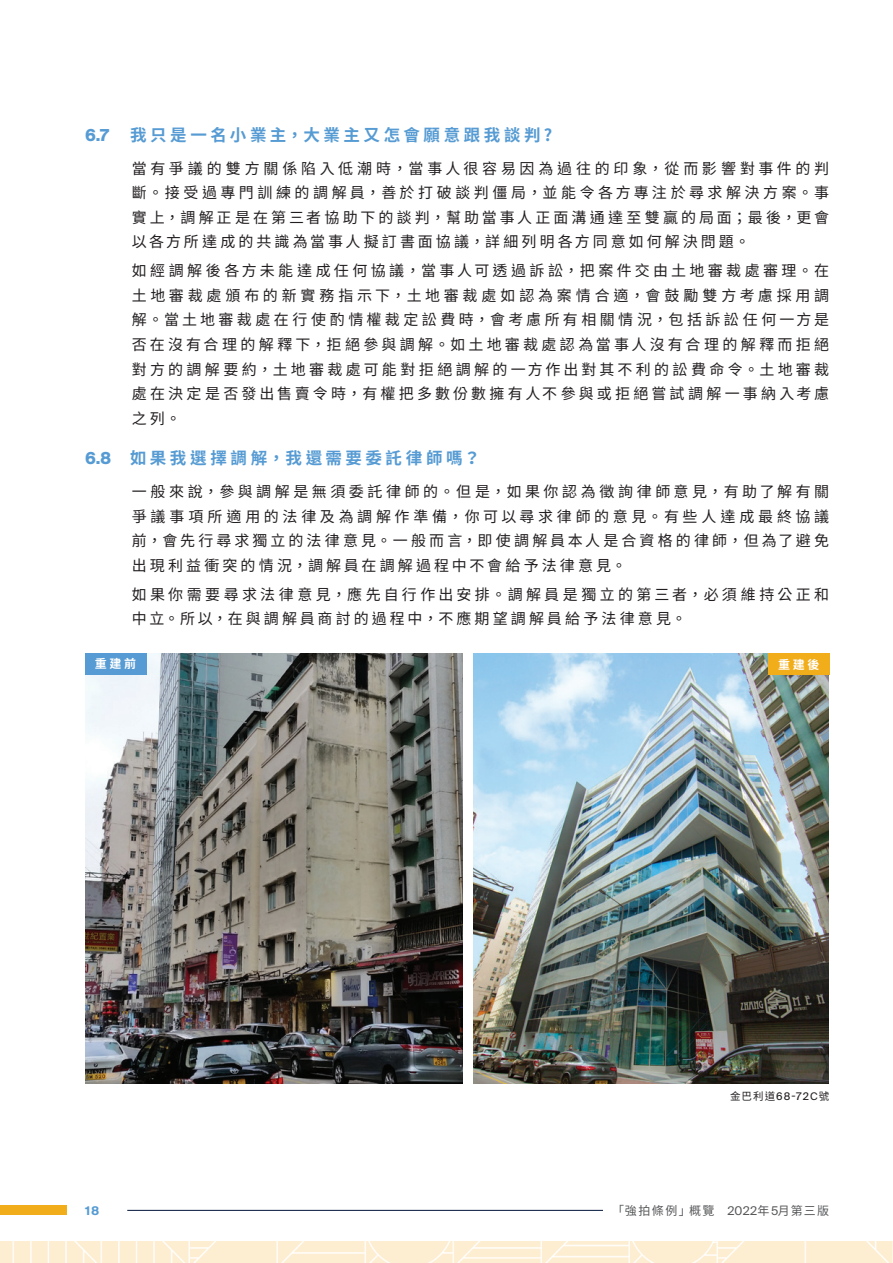
<style>
.page{position:relative;width:893px;height:1263px;background:#fff}
.page>*{position:absolute;margin:0;border:0;box-sizing:border-box;transform-origin:0 0}
.t1{font:700 16.5px "Noto Sans CJ Ktc";letter-spacing:.215em;color:#569bd3}
.t2{font:700 16.5px "Suisse Intl";color:#569bd3}
.t3{font:15px/24.6px "Noto Sans CJ Ktc";letter-spacing:.21em;color:#231f20;text-align:justify}
.t4{font:12px "Noto Sans CJ Ktc";letter-spacing:.115em;color:#57585a}
.t5{font:700 12px "Noto Sans CJ Ktc";letter-spacing:.23em;color:#fff}
.t6{font:700 12px "Suisse Intl";color:#569bd3}
.t7{font:10.5px "Suisse Intl";color:#231f20}
.s1{font-family:"Suisse Intl"}
.s2{font-family:"Noto Sans CJ Ktc"}
</style>
<div class="page">
<img style="left:0;top:1242px;width:893px;height:21px">
<div style="left:0;top:1205px;width:66px;height:10px;background:#f2ad1b"></div>
<hr style="left:127px;top:1210px;width:476px;height:1px;background:#001539">
<img style="left:474px;top:653px;width:354px;height:431px">
<img style="left:86px;top:653px;width:377px;height:431px">
<div style="left:85px;top:653px;width:61px;height:22px;background:#569bd3"></div>
<div style="left:768px;top:653px;width:61px;height:22px;background:#f2ad1b"></div>
<p class="t2" style="left:85px;top:125px;width:25px">6.7</p>
<p class="t1" style="left:130px;top:125px;width:424px">我只是一名小業主，大業主又怎會願意跟我談判?</p>
<p class="t3" style="left:132px;top:156px;width:699px">當有爭議的雙方關係陷入低潮時，當事人很容易因為過往的印象，從而影響對事件的判斷。接受過專門訓練的調解員，善於打破談判僵局，並能令各方專注於尋求解決方案。事實上，調解正是在第三者協助下的談判，幫助當事人正面溝通達至雙贏的局面；最後，更會以各方所達成的共識為當事人擬訂書面協議，詳細列明各方同意如何解決問題。</p>
<p class="t3" style="left:132px;top:259px;width:699px">如經調解後各方未能達成任何協議，當事人可透過訴訟，把案件交由土地審裁處審理。在土地審裁處頒布的新實務指示下，土地審裁處如認為案情合適，會鼓勵雙方考慮採用調解。當土地審裁處在行使酌情權裁定訟費時，會考慮所有相關情況，包括訴訟任何一方是否在沒有合理的解釋下，拒絕參與調解。如土地審裁處認為當事人沒有合理的解釋而拒絕對方的調解要約，土地審裁處可能對拒絕調解的一方作出對其不利的訟費命令。土地審裁處在決定是否發出售賣令時，有權把多數份數擁有人不參與或拒絕嘗試調解一事納入考慮之列。</p>
<p class="t1" style="left:85px;top:449px;width:397px"><span class="s1">6.8</span> 如果我選擇調解，我還需要委託律師嗎？</p>
<p class="t3" style="left:132px;top:479px;width:699px">一般來說，參與調解是無須委託律師的。但是，如果你認為徵詢律師意見，有助了解有關爭議事項所適用的法律及為調解作準備，你可以尋求律師的意見。有些人達成最終協議前，會先行尋求獨立的法律意見。一般而言，即使調解員本人是合資格的律師，但為了避免出現利益衝突的情況，調解員在調解過程中不會給予法律意見。</p>
<p class="t3" style="left:132px;top:582px;width:699px">如果你需要尋求法律意見，應先自行作出安排。調解員是獨立的第三者，必須維持公正和中立。所以，在與調解員商討的過程中，不應期望調解員給予法律意見。</p>
<p class="t5" style="left:95px;top:657px;width:43px">重建前</p>
<p class="t5" style="left:778px;top:658px;width:43px">重建後</p>
<p class="t7" style="left:730px;top:1090px;width:101px"><span class="s2">金巴利道</span>68-72C<span class="s2">號</span></p>
<p class="t6" style="left:85px;top:1204px;width:16px">18</p>
<p class="t4" style="left:612px;top:1204px;width:219px">「強拍條例」概覽 <span class="s1">2022</span>年<span class="s1">5</span>月第三版</p>
</div>
